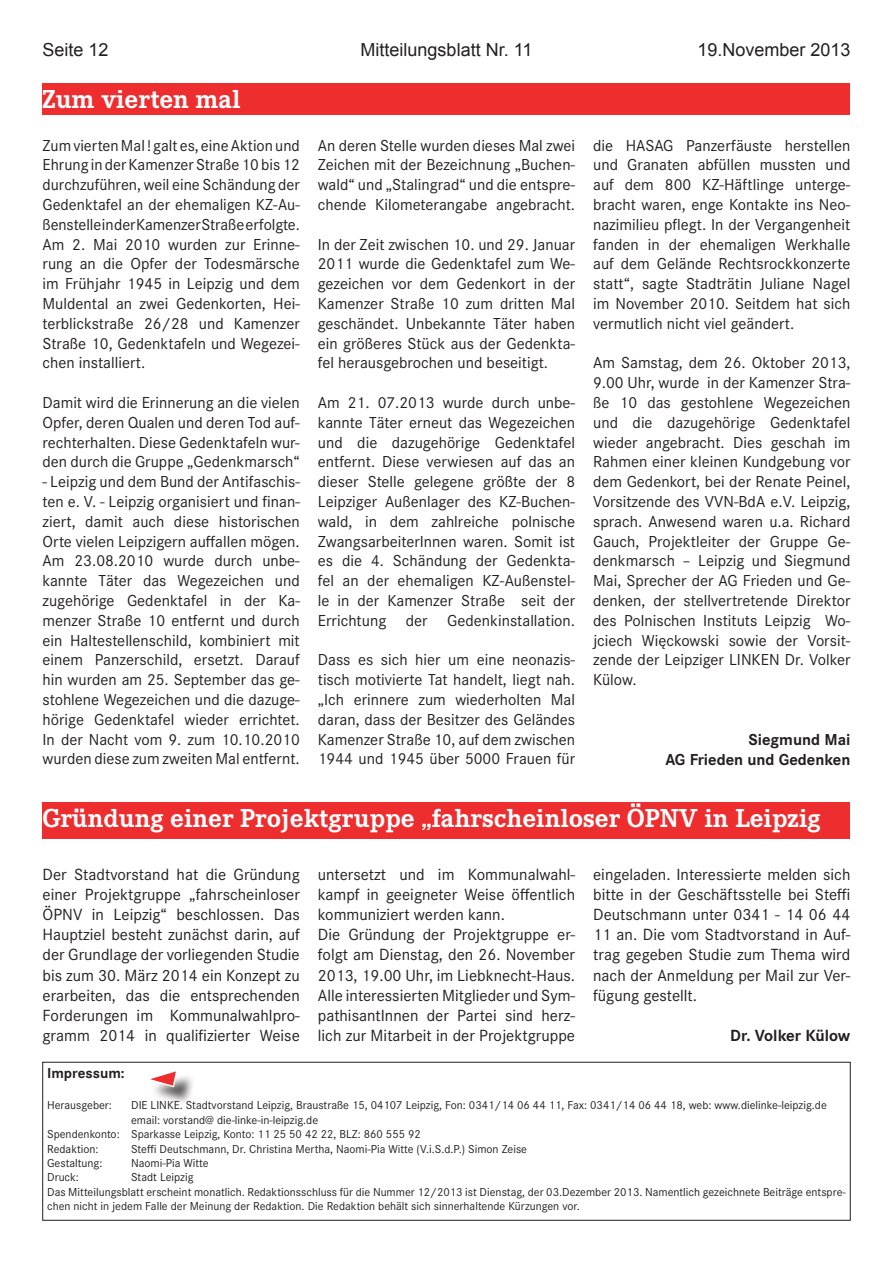
<style>
.page{position:relative;width:893px;height:1263px;background:#fff}
.page>*{position:absolute;margin:0;border:0;box-sizing:border-box;transform-origin:0 0}
.t1{font:700 27px "Corporate E";color:#fff}
.t2{font:18px "Arial";color:#231f20}
.t3{font:16.8px/20.1px "Corporate S";color:#231f20;text-align:justify}
.t4{font:700 16.8px "Corporate S";color:#231f20}
.t5{font:16.5px/19.8px "Corporate S";color:#231f20;text-align:justify}
.t6{font:700 16.5px/19.8px "Corporate S";color:#231f20;text-align:right}
.t7{font:700 15px "Corporate S";color:#231f20}
.t8{font:12px/14.4px "Corporate S";color:#231f20}
</style>
<div class="page">
<div style="left:148px;top:1072px;width:54px;height:41px;background:#231f20;opacity:.75"></div>
<svg style="left:148px;top:1071px;width:30px;height:17px"></svg>
<div style="left:43px;top:802px;width:807px;height:37px;background:#ee2d2f"></div>
<div style="left:43px;top:84px;width:807px;height:31px;background:#ee2d2f"></div>
<div style="left:43px;top:1062px;width:807px;height:158px;border:1px solid #231f20"></div>
<p class="t2" style="left:43px;top:38px;width:68px">Seite 12</p>
<p class="t2" style="left:361px;top:38px;width:173px">Mitteilungsblatt Nr. 11</p>
<p class="t2" style="left:697px;top:38px;width:155px">19.November 2013</p>
<h1 class="t1" style="left:43px;top:84px;width:200px">Zum vierten mal</h1>
<p class="t5" style="left:43px;top:135px;width:259px">Zum vierten Mal ! galt es, eine Aktion und Ehrung in der Kamenzer Straße 10 bis 12 durchzuführen, weil eine Schändung der Gedenktafel an der ehemaligen KZ-Au&shy;ßenstelle in der Kamenzer Straße erfolgte.<br>Am 2. Mai 2010 wurden zur Erinne&shy;rung an die Opfer der Todesmärsche im Frühjahr 1945 in Leipzig und dem Muldental an zwei Gedenkorten, Hei&shy;terblickstraße 26/28 und Kamenzer Straße 10, Gedenktafeln und Wegezei&shy;chen installiert.</p>
<p class="t5" style="left:43px;top:393px;width:259px">Damit wird die Erinnerung an die vielen Opfer, deren Qualen und deren Tod auf&shy;rechterhalten. Diese Gedenktafeln wur&shy;den durch die Gruppe „Gedenkmarsch“</p>
<p class="t5" style="left:43px;top:472px;width:259px">- Leipzig und dem Bund der Antifaschis&shy;ten e. V. - Leipzig organisiert und finan&shy;ziert, damit auch diese historischen Orte vielen Leipzigern auffallen mögen.<br>Am 23.08.2010 wurde durch unbe&shy;kannte Täter das Wegezeichen und zugehörige Gedenktafel in der Ka&shy;menzer Straße 10 entfernt und durch ein Haltestellenschild, kombiniert mit einem Panzerschild, ersetzt. Darauf hin wurden am 25. September das ge&shy;stohlene Wegezeichen und die dazuge&shy;hörige Gedenktafel wieder errichtet.<br>In der Nacht vom 9. zum 10.10.2010 wurden diese zum zweiten Mal entfernt.</p>
<p class="t5" style="left:318px;top:135px;width:259px">An deren Stelle wurden dieses Mal zwei Zeichen mit der Bezeichnung „Buchen&shy;wald“ und „Stalingrad“ und die entspre&shy;chende Kilometerangabe angebracht.</p>
<p class="t5" style="left:318px;top:234px;width:259px">In der Zeit zwischen 10. und 29. Januar 2011 wurde die Gedenktafel zum We&shy;gezeichen vor dem Gedenkort in der Kamenzer Straße 10 zum dritten Mal geschändet. Unbekannte Täter haben ein größeres Stück aus der Gedenkta&shy;fel herausgebrochen und beseitigt.</p>
<p class="t5" style="left:318px;top:393px;width:259px">Am 21. 07.2013 wurde durch unbe&shy;kannte Täter erneut das Wegezeichen und die dazugehörige Gedenktafel entfernt. Diese verwiesen auf das an dieser Stelle gelegene größte der 8<br>Leipziger Außenlager des KZ-Buchen&shy;wald, in dem zahlreiche polnische ZwangsarbeiterInnen waren. Somit ist es die 4. Schändung der Gedenkta&shy;fel an der ehemaligen KZ-Außenstel&shy;le in der Kamenzer Straße seit der Errichtung der Gedenkinstallation.</p>
<p class="t5" style="left:318px;top:650px;width:259px">Dass es sich hier um eine neonazis&shy;tisch motivierte Tat handelt, liegt nah. „Ich erinnere zum wiederholten Mal daran, dass der Besitzer des Geländes Kamenzer Straße 10, auf dem zwischen 1944 und 1945 über 5000 Frauen für</p>
<p class="t5" style="left:593px;top:135px;width:259px">die HASAG Panzerfäuste herstellen und Granaten abfüllen mussten und auf dem 800 KZ-Häftlinge unterge&shy;bracht waren, enge Kontakte ins Neo&shy;nazimilieu pflegt. In der Vergangenheit fanden in der ehemaligen Werkhalle auf dem Gelände Rechtsrockkonzerte statt“, sagte Stadträtin Juliane Nagel im November 2010. Seitdem hat sich vermutlich nicht viel geändert.</p>
<p class="t5" style="left:593px;top:353px;width:259px">Am Samstag, dem 26. Oktober 2013, 9.00 Uhr, wurde in der Kamenzer Stra&shy;ße 10 das gestohlene Wegezeichen und die dazugehörige Gedenktafel wieder angebracht. Dies geschah im Rahmen einer kleinen Kundgebung vor dem Gedenkort, bei der Renate Peinel, Vorsitzende des VVN-BdA e.V. Leipzig, sprach. Anwesend waren u.a. Richard Gauch, Projektleiter der Gruppe Ge&shy;denkmarsch – Leipzig und Siegmund Mai, Sprecher der AG Frieden und Ge&shy;denken, der stellvertretende Direktor des Polnischen Instituts Leipzig Wo&shy;jciech Więckowski sowie der Vorsit&shy;zende der Leipziger LINKEN Dr. Volker Külow.</p>
<p class="t6" style="left:665px;top:730px;width:186px">Siegmund Mai<br>AG Frieden und Gedenken</p>
<h1 class="t1" style="left:43px;top:802px;width:780px">Gründung einer Projektgruppe „fahrscheinloser ÖPNV in Leipzig</h1>
<p class="t3" style="left:43px;top:864px;width:259px">Der Stadtvorstand hat die Gründung einer Projektgruppe „fahrscheinloser ÖPNV in Leipzig“ beschlossen. Das Hauptziel besteht zunächst darin, auf der Grundlage der vorliegenden Studie bis zum 30. März 2014 ein Konzept zu erarbeiten, das die entsprechenden Forderungen im Kommunalwahlpro&shy;gramm 2014 in qualifizierter Weise</p>
<p class="t3" style="left:318px;top:864px;width:259px;text-align:left">untersetzt und im Kommunalwahl&shy;kampf in geeigneter Weise öffentlich kommuniziert werden kann.<br>Die Gründung der Projektgruppe er&shy;folgt am Dienstag, den 26. November 2013, 19.00 Uhr, im Liebknecht-Haus.<br>Alle interessierten Mitglieder und Sym&shy;pathisantInnen der Partei sind herz&shy;lich zur Mitarbeit in der Projektgruppe</p>
<p class="t3" style="left:593px;top:864px;width:259px">eingeladen. Interessierte melden sich bitte in der Geschäftsstelle bei Steffi Deutschmann unter 0341 - 14 06 44<br>11 an. Die vom Stadtvorstand in Auf&shy;trag gegeben Studie zum Thema wird nach der Anmeldung per Mail zur Ver&shy;fügung gestellt.</p>
<p class="t4" style="left:730px;top:1026px;width:122px">Dr. Volker Külow</p>
<p class="t7" style="left:47px;top:1064px;width:79px">Impressum:</p>
<p class="t8" style="left:47px;top:1098px;width:66px">Herausgeber:</p>
<p class="t8" style="left:131px;top:1098px;width:697px">DIE LINKE. Stadtvorstand Leipzig, Braustraße 15, 04107 Leipzig, Fon: 0341/14 06 44 11, Fax: 0341/14 06 44 18, web: www.dielinke-leipzig.de</p>
<p class="t8" style="left:131px;top:1113px;width:189px">email: vorstand@ die-linke-in-leipzig.de</p>
<p class="t8" style="left:47px;top:1127px;width:375px">Spendenkonto: Sparkasse Leipzig, Konto: 11 25 50 42 22, BLZ: 860 555 92</p>
<p class="t8" style="left:47px;top:1141px;width:53px">Redaktion:</p>
<p class="t8" style="left:131px;top:1141px;width:397px">Steffi Deutschmann, Dr. Christina Mertha, Naomi-Pia Witte (V.i.S.d.P.) Simon Zeise</p>
<p class="t8" style="left:47px;top:1156px;width:57px">Gestaltung:</p>
<p class="t8" style="left:131px;top:1156px;width:79px">Naomi-Pia Witte</p>
<p class="t8" style="left:47px;top:1170px;width:33px">Druck:</p>
<p class="t8" style="left:47px;top:1170px;width:800px;text-indent:84px">Stadt Leipzig<br>Das Mitteilungsblatt erscheint monatlich. Redaktionsschluss für die Nummer 12/2013 ist Dienstag, der 03.Dezember 2013. Namentlich gezeichnete Beiträge entspre&shy;chen nicht in jedem Falle der Meinung der Redaktion. Die Redaktion behält sich sinnerhaltende Kürzungen vor.</p>
</div>
